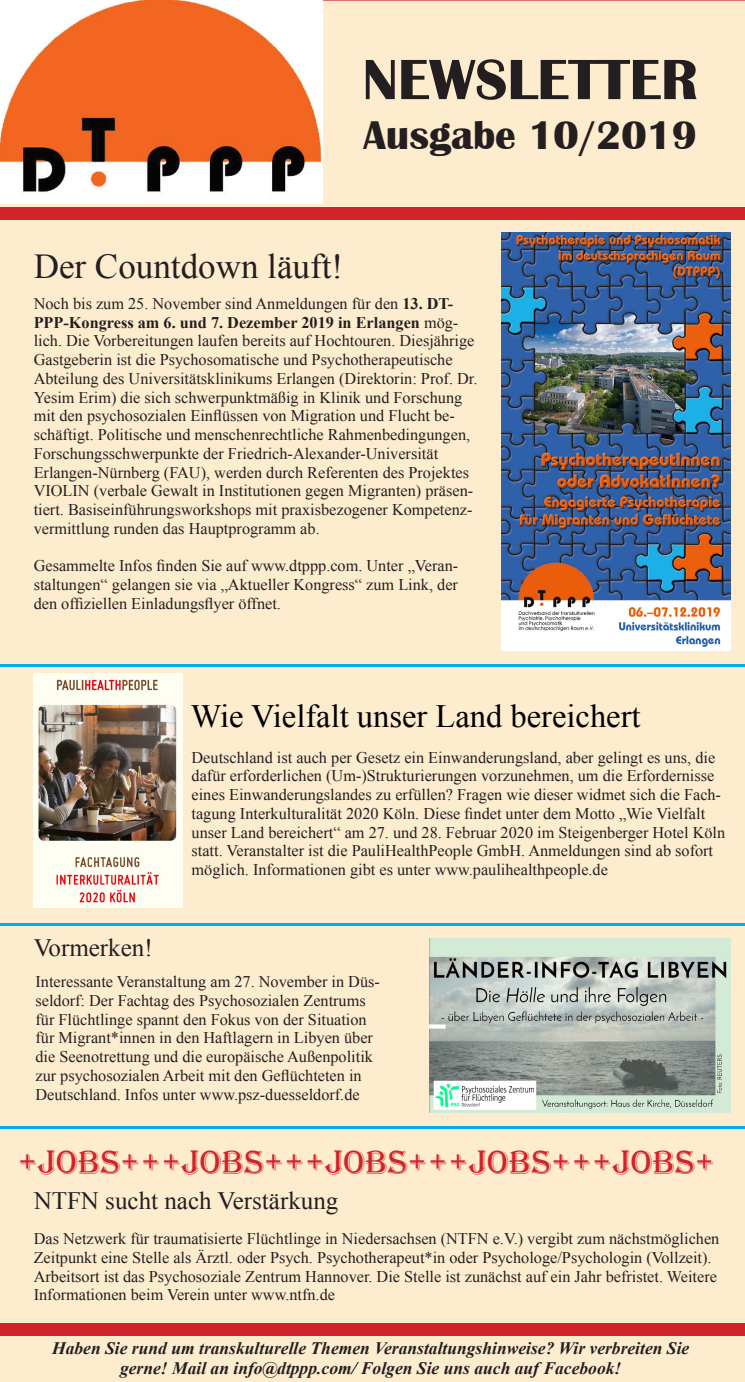
<style>
.page{position:relative;width:745px;height:1382px;background:#fff}
.page>*{position:absolute;margin:0;border:0;box-sizing:border-box;transform-origin:0 0}
.t1{font:700 58.75px "Britannic";color:#231f20}
.t2{font:700 41.25px "Britannic";color:#231f20}
.t3{font:35px "Algerian";color:#d1232a}
.t4{font:35px "Times New Roman";color:#231f20}
.t5{font:32.5px "Times New Roman";color:#000}
.t6{font:25px "Times New Roman";color:#231f20}
.t7{font:italic 700 17.5px/20px "Times New Roman";color:#231f20;text-align:center}
.t8{font:16.25px/18.8px "Times New Roman";color:#231f20}
.s1{font-weight:700}
</style>
<div class="page">
<div style="left:0;top:0;width:744px;height:1382px;background:#feeccf"></div>
<img style="left:0;top:0;width:322px;height:204px">
<div style="left:0;top:207px;width:744px;height:13px;background:#d1232a"></div>
<div style="left:0;top:1323px;width:744px;height:13px;background:#d1232a"></div>
<hr style="left:0;top:1127px;width:744px;height:2px;background:#00aeef">
<img style="left:501px;top:232px;width:229px;height:418px">
<img style="left:34px;top:674px;width:148px;height:233px">
<hr style="left:0;top:664px;width:744px;height:2px;background:#00aeef">
<hr style="left:0;top:924px;width:744px;height:2px;background:#00aeef">
<img style="left:429px;top:939px;width:301px;height:173px">
<h1 class="t1" style="left:362px;top:46px;width:337px">NEWSLETTER</h1>
<h2 class="t2" style="left:363px;top:112px;width:335px">Ausgabe 10/2019</h2>
<p class="t4" style="left:34px;top:242px;width:311px">Der Countdown läuft!</p>
<p class="t8" style="left:34px;top:294px;width:445px">Noch bis zum 25. November sind Anmeldungen für den <span class="s1">13. DT-PPP-Kongress am 6. und 7. Dezember 2019 in Erlangen</span> mög&shy;lich. Die Vorbereitungen laufen bereits auf Hochtouren. Diesjährige Gastgeberin ist die Psychosomatische und Psychotherapeutische Abteilung des Universitätsklinikums Erlangen (Direktorin: Prof. Dr.<br>Yesim Erim) die sich schwerpunktmäßig in Klinik und Forschung mit den psychosozialen Einflüssen von Migration und Flucht be&shy;schäftigt. Politische und menschenrechtliche Rahmenbedingungen, Forschungsschwerpunkte der Friedrich-Alexander-Universität Erlangen-Nürnberg (FAU), werden durch Referenten des Projektes VIOLIN (verbale Gewalt in Institutionen gegen Migranten) präsen&shy;tiert. Basiseinführungsworkshops mit praxisbezogener Kompetenz&shy;vermittlung runden das Hauptprogramm ab.</p>
<p class="t8" style="left:34px;top:556px;width:426px;text-align:justify">Gesammelte Infos finden Sie auf www.dtppp.com. Unter „Veran&shy;staltungen“ gelangen sie via „Aktueller Kongress“ zum Link, der den offiziellen Einladungsflyer öffnet.</p>
<p class="t5" style="left:191px;top:694px;width:451px">Wie Vielfalt unser Land bereichert</p>
<p class="t8" style="left:191px;top:747px;width:535px">Deutschland ist auch per Gesetz ein Einwanderungsland, aber gelingt es uns, die dafür erforderlichen (Um-)Strukturierungen vorzunehmen, um die Erfordernisse eines Einwanderungslandes zu erfüllen? Fragen wie dieser widmet sich die Fach&shy;tagung Interkulturalität 2020 Köln. Diese findet unter dem Motto „Wie Vielfalt unser Land bereichert“ am 27. und 28. Februar 2020 im Steigenberger Hotel Köln statt. Veranstalter ist die PauliHealthPeople GmbH. Anmeldungen sind ab sofort möglich. Informationen gibt es unter www.paulihealthpeople.de</p>
<p class="t6" style="left:34px;top:930px;width:120px">Vormerken!</p>
<p class="t8" style="left:35px;top:972px;width:346px">Interessante Veranstaltung am 27. November in Düs&shy;seldorf: Der Fachtag des Psychosozialen Zentrums für Flüchtlinge spannt den Fokus von der Situation für Migrant*innen in den Haftlagern in Libyen über die Seenotrettung und die europäische Außenpolitik zur psychosozialen Arbeit mit den Geflüchteten in Deutschland. Infos unter www.psz-duesseldorf.de</p>
<p class="t3" style="left:18px;top:1143px;width:698px">+JOBS+++JOBS+++JOBS+++JOBS+++JOBS+</p>
<p class="t6" style="left:34px;top:1183px;width:306px">NTFN sucht nach Verstärkung</p>
<p class="t8" style="left:34px;top:1229px;width:686px">Das Netzwerk für traumatisierte Flüchtlinge in Niedersachsen (NTFN e.V.) vergibt zum nächstmöglichen<br>Zeitpunkt eine Stelle als Ärztl. oder Psych. Psychotherapeut*in oder Psychologe/Psychologin (Vollzeit).</p>
<p class="t8" style="left:34px;top:1266px;width:684px">Arbeitsort ist das Psychosoziale Zentrum Hannover. Die Stelle ist zunächst auf ein Jahr befristet. Weitere<br>Informationen beim Verein unter www.ntfn.de</p>
<p class="t7" style="left:52px;top:1337px;width:638px">Haben Sie rund um transkulturelle Themen Veranstaltungshinweise? Wir verbreiten Sie gerne! Mail an info@dtppp.com/ Folgen Sie uns auch auf Facebook!</p>
</div>
